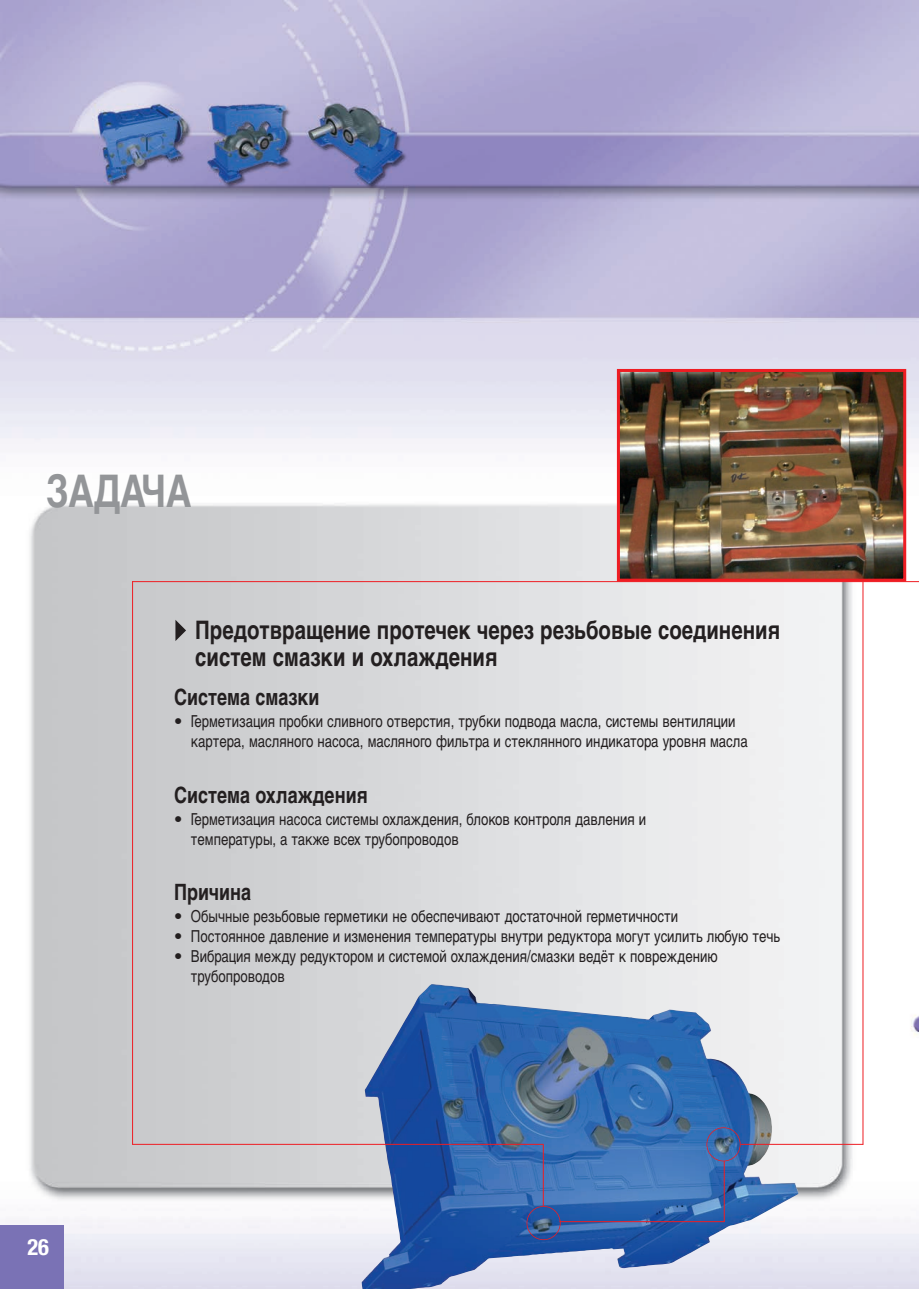
<style>
.page{position:relative;width:919px;height:1289px;background:#fff}
.page>*{position:absolute;margin:0;border:0;box-sizing:border-box;transform-origin:0 0}
.t1{font:700 45px "Helvetica Cyr";color:#939598;scale:.8 1}
.t2{font:700 25.5px/27px "Helvetica Cyr";color:#231f20;scale:.8 1}
.t3{font:700 22.5px "Helvetica Cyr";color:#231f20;scale:.8 1}
.t4{font:700 condensed 22.5px "Helvetica Neue";color:#fff}
.t5{font:16.5px/19.8px "Helvetica Cyr Upright";color:#231f20}
</style>
<div class="page">
<img style="left:0;top:0;width:918px;height:1288px">
<hr style="left:132px;top:581px;width:1px;height:563px;background:#ee1d23">
<hr style="left:862px;top:581px;width:1px;height:563px;background:#ee1d23">
<hr style="left:132px;top:581px;width:786px;height:1px;background:#ee1d23">
<img style="left:621px;top:373px;width:281px;height:204px">
<div style="left:617px;top:369px;width:289px;height:212px;border:3px solid #ee1d23"></div>
<div style="left:0;top:1224px;width:64px;height:64px;background:#7a72b5"></div>
<img style="left:361px;top:989px;width:437px;height:299px">
<svg style="left:175px;top:619px;width:11px;height:22px"></svg>
<div style="left:706px;top:1127px;width:34px;height:34px;border:2px solid #ee1d23;border-radius:50%"></div>
<hr style="left:740px;top:1143px;width:123px;height:1px;background:#ee1d23">
<hr style="left:132px;top:1143px;width:411px;height:1px;background:#ee1d23">
<hr style="left:559px;top:1221px;width:165px;height:1px;background:#ee1d23">
<div style="left:526px;top:1205px;width:34px;height:34px;border:2px solid #ee1d23;border-radius:50%"></div>
<hr style="left:543px;top:1144px;width:1px;height:61px;background:#ee1d23">
<hr style="left:723px;top:1160px;width:1px;height:61px;background:#ee1d23">
<h1 class="t1" style="left:46px;top:474px;width:183px">ЗАДАЧА</h1>
<h3 class="t4" style="left:27px;top:1239px;width:23px">26</h3>
<h2 class="t2" style="left:195px;top:618px;width:732px">Предотвращение протечек через резьбовые соединения систем смазки и охлаждения</h2>
<h3 class="t3" style="left:174px;top:689px;width:183px">Система смазки</h3>
<p class="t5" style="left:191px;top:713px;width:558px;text-indent:-17px">• Герметизация пробки сливного отверстия, трубки подвода масла, системы вентиляции картера, масляного насоса, масляного фильтра и стеклянного индикатора уровня масла</p>
<h3 class="t3" style="left:174px;top:786px;width:243px">Система охлаждения</h3>
<p class="t5" style="left:191px;top:810px;width:457px;text-indent:-17px">• Герметизация насоса системы охлаждения, блоков контроля давления и температуры, а также всех трубопроводов</p>
<h3 class="t3" style="left:174px;top:884px;width:98px">Причина</h3>
<p class="t5" style="left:174px;top:908px;width:505px">• Обычные резьбовые герметики не обеспечивают достаточной герметичности</p>
<p class="t5" style="left:174px;top:927px;width:607px">• Постоянное давление и изменения температуры внутри редуктора могут усилить любую течь</p>
<p class="t5" style="left:191px;top:947px;width:528px;text-indent:-17px">• Вибрация между редуктором и системой охлаждения/смазки ведёт к повреждению трубопроводов</p>
</div>
